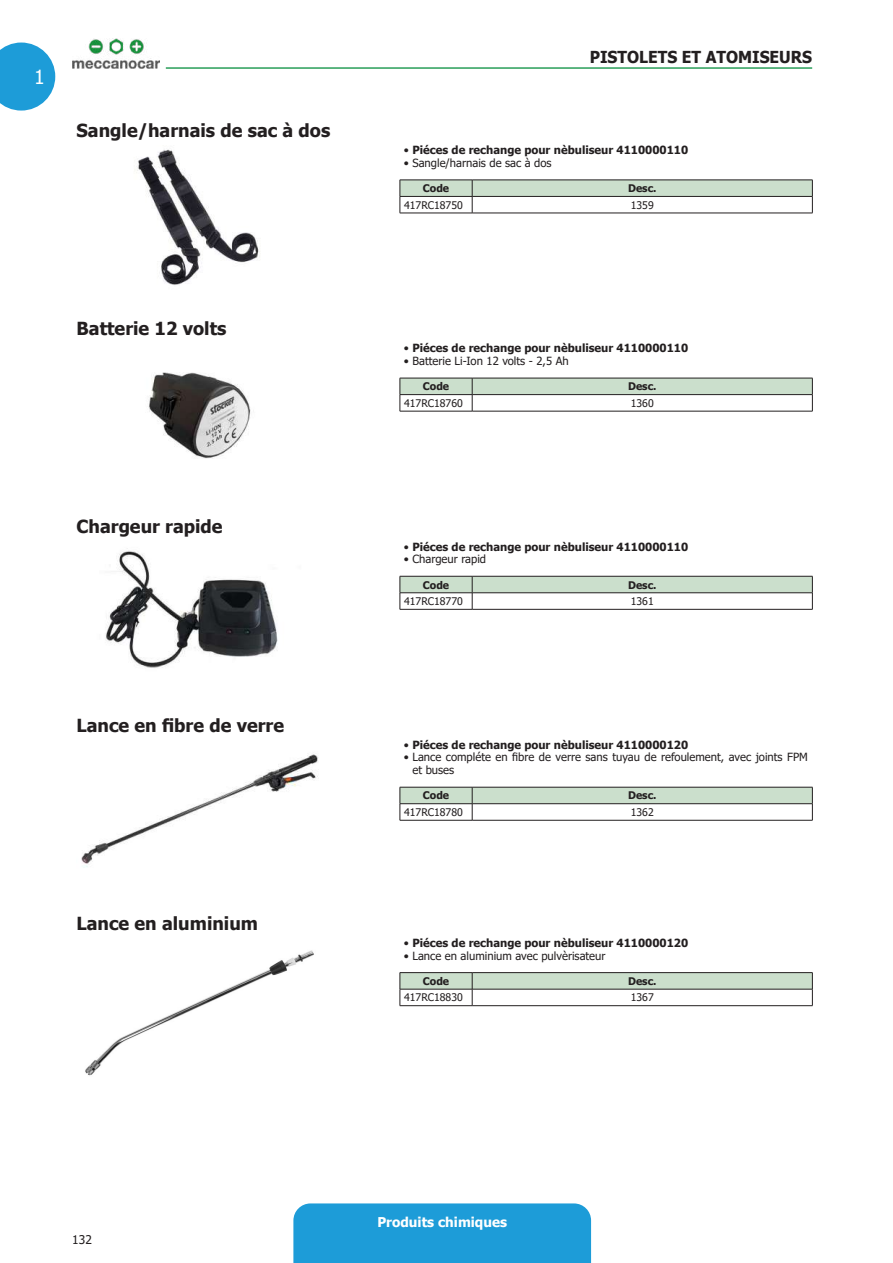
<style>
.page{position:relative;width:893px;height:1263px;background:#fff}
.page>*{position:absolute;margin:0;border:0;box-sizing:border-box;transform-origin:0 0}
.t1{font:19.5px "Tahoma";color:#fff}
.t2{font:700 18px "Tahoma";color:#231f20}
.t3{font:700 16.5px "Tahoma";color:#231f20;scale:.95 1}
.t4{font:700 13.5px "Tahoma";color:#fff}
.t5{font:12px "Tahoma";color:#231f20}
.t6{font:700 11.25px "Tahoma";color:#231f20}
.t7{font:11.25px/12.8px "Tahoma";color:#231f20}
.t8{font:10.5px "Tahoma";color:#231f20}
.t9{font:700 10.5px "Tahoma";color:#231f20}
.s1{font-weight:400}
</style>
<div class="page">
<div style="left:293px;top:1203px;width:298px;height:60px;background:#1d9cd8"></div>
<svg style="left:0;top:43px;width:55px;height:68px;background:#40abde"></svg>
<img style="left:72px;top:38px;width:87px;height:31px">
<hr style="left:166px;top:67px;width:646px;height:2px;background:#2a9e59">
<img style="left:136px;top:149px;width:123px;height:136px">
<svg style="left:400px;top:180px;width:413px;height:33px"></svg>
<hr style="left:400px;top:213px;width:72px;height:1px;background:#231f20">
<hr style="left:472px;top:213px;width:341px;height:1px;background:#231f20">
<img style="left:148px;top:372px;width:103px;height:87px">
<svg style="left:400px;top:378px;width:413px;height:33px"></svg>
<hr style="left:400px;top:411px;width:72px;height:1px;background:#231f20">
<hr style="left:472px;top:411px;width:341px;height:1px;background:#231f20">
<img style="left:106px;top:548px;width:172px;height:120px">
<svg style="left:400px;top:576px;width:413px;height:33px"></svg>
<hr style="left:400px;top:609px;width:72px;height:1px;background:#231f20">
<hr style="left:472px;top:609px;width:341px;height:1px;background:#231f20">
<img style="left:81px;top:754px;width:237px;height:114px">
<svg style="left:400px;top:787px;width:413px;height:33px"></svg>
<hr style="left:400px;top:820px;width:72px;height:1px;background:#231f20">
<hr style="left:472px;top:820px;width:341px;height:1px;background:#231f20">
<img style="left:85px;top:950px;width:229px;height:126px">
<svg style="left:400px;top:972px;width:413px;height:33px"></svg>
<hr style="left:400px;top:1005px;width:72px;height:1px;background:#231f20">
<hr style="left:472px;top:1005px;width:341px;height:1px;background:#231f20">
<h1 class="t1" style="left:34px;top:64px;width:12px">1</h1>
<h2 class="t2" style="left:77px;top:118px;width:255px">Sangle/harnais de sac à dos</h2>
<h2 class="t2" style="left:77px;top:316px;width:151px">Batterie 12 volts</h2>
<h2 class="t2" style="left:77px;top:514px;width:148px">Chargeur rapide</h2>
<h2 class="t2" style="left:77px;top:712px;width:209px">Lance en fibre de verre</h2>
<h2 class="t2" style="left:77px;top:911px;width:183px">Lance en aluminium</h2>
<h3 class="t3" style="left:590px;top:45px;width:51px">Pistole</h3>
<h3 class="t3" style="left:658px;top:45px;width:84px">ts et atomiseu</h3>
<h3 class="t3" style="left:791px;top:45px;width:22px">rs</h3>
<p class="t6" style="left:404px;top:142px;width:286px"><span class="s1">•</span> Piéces de rechange pour nèbuliseur 4110000110</p>
<p class="t7" style="left:404px;top:157px;width:149px">• Sangle/harnais de sac à dos</p>
<p class="t9" style="left:423px;top:181px;width:28px">Code</p>
<p class="t9" style="left:628px;top:181px;width:30px">Desc.</p>
<p class="t8" style="left:404px;top:198px;width:60px">417RC18750</p>
<p class="t8" style="left:631px;top:198px;width:24px">1359</p>
<p class="t6" style="left:404px;top:340px;width:286px"><span class="s1">•</span> Piéces de rechange pour nèbuliseur 4110000110</p>
<p class="t7" style="left:404px;top:355px;width:166px">• Batterie Li-Ion 12 volts - 2,5 Ah</p>
<p class="t9" style="left:423px;top:379px;width:28px">Code</p>
<p class="t9" style="left:628px;top:379px;width:30px">Desc.</p>
<p class="t8" style="left:404px;top:396px;width:60px">417RC18760</p>
<p class="t8" style="left:631px;top:396px;width:24px">1360</p>
<p class="t6" style="left:404px;top:539px;width:286px"><span class="s1">•</span> Piéces de rechange pour nèbuliseur 4110000110</p>
<p class="t7" style="left:404px;top:553px;width:84px">• Chargeur rapid</p>
<p class="t9" style="left:423px;top:577px;width:28px">Code</p>
<p class="t9" style="left:628px;top:577px;width:30px">Desc.</p>
<p class="t8" style="left:404px;top:594px;width:60px">417RC18770</p>
<p class="t8" style="left:631px;top:594px;width:24px">1361</p>
<p class="t6" style="left:404px;top:737px;width:286px"><span class="s1">•</span> Piéces de rechange pour nèbuliseur 4110000120</p>
<p class="t7" style="left:412px;top:752px;width:397px;text-indent:-9px">• Lance compléte en fibre de verre sans tuyau de refoulement, avec joints FPM et buses</p>
<p class="t9" style="left:423px;top:788px;width:28px">Code</p>
<p class="t9" style="left:628px;top:788px;width:30px">Desc.</p>
<p class="t8" style="left:404px;top:805px;width:60px">417RC18780</p>
<p class="t8" style="left:631px;top:805px;width:24px">1362</p>
<p class="t6" style="left:404px;top:935px;width:286px"><span class="s1">•</span> Piéces de rechange pour nèbuliseur 4110000120</p>
<p class="t7" style="left:404px;top:950px;width:203px">• Lance en aluminium avec pulvèrisateur</p>
<p class="t9" style="left:423px;top:974px;width:28px">Code</p>
<p class="t9" style="left:628px;top:974px;width:30px">Desc.</p>
<p class="t8" style="left:404px;top:990px;width:60px">417RC18830</p>
<p class="t8" style="left:631px;top:990px;width:24px">1367</p>
<p class="t5" style="left:72px;top:1231px;width:21px">132</p>
<p class="t4" style="left:377px;top:1212px;width:131px">Produits chimiques</p>
</div>
